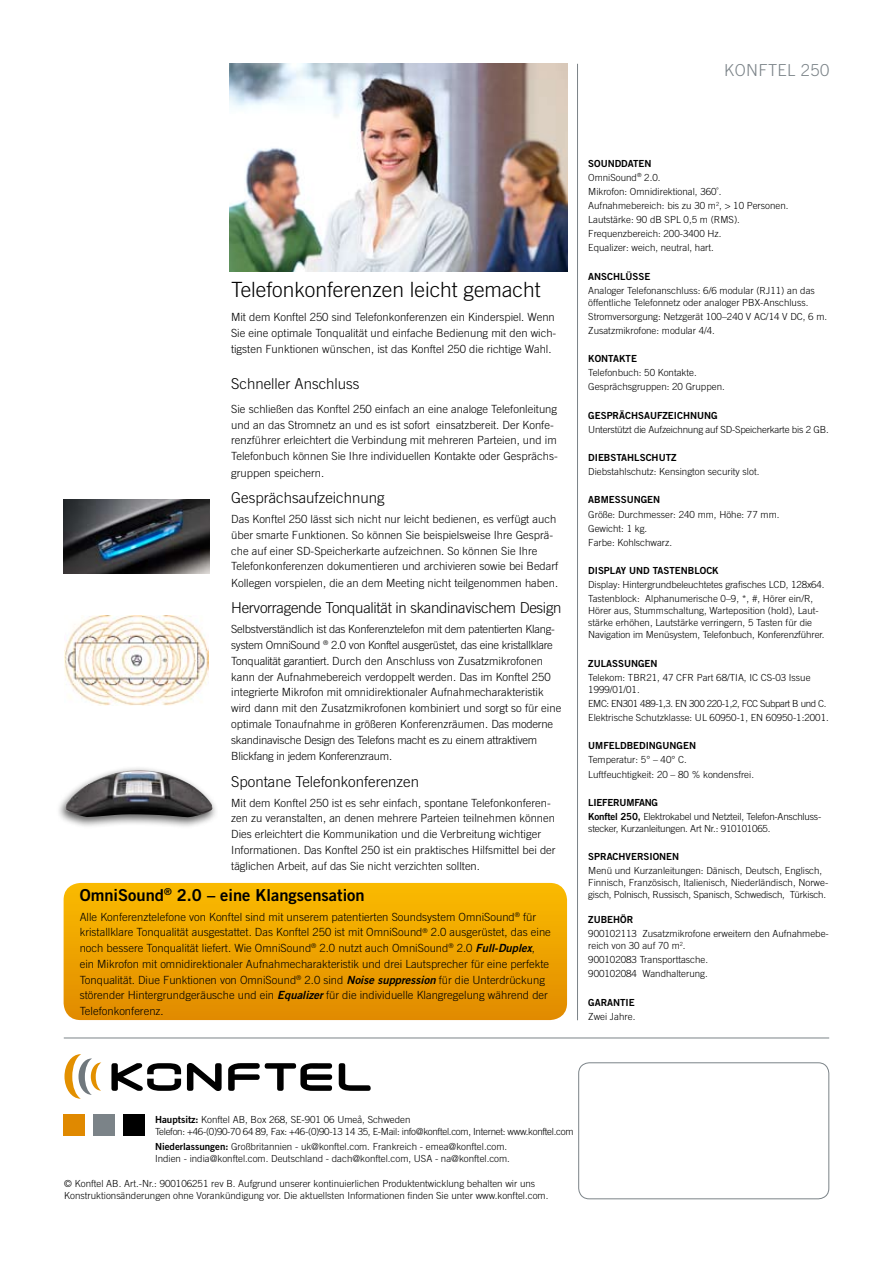
<style>
.page{position:relative;width:893px;height:1263px;background:#fff}
.page>*{position:absolute;margin:0;border:0;box-sizing:border-box;transform-origin:0 0}
.t1{font:300 21px "Trade Gothic LT Std";color:#000}
.t2{font:16.5px "Trade Gothic LT Std Bd 2";color:#000}
.t3{font:300 16.5px "Trade Gothic LT Std";letter-spacing:.025em;color:#7b8388}
.t4{font:300 15px "Trade Gothic LT Std";color:#000}
.t5{font:300 15px "Trade Gothic LT Std";letter-spacing:-.02em;color:#000}
.t6{font:300 11.25px/15.9px "Trade Gothic LT Std";color:#000}
.t7{font:300 9.75px/14.1px "Trade Gothic LT Std";color:#000}
.t8{font:9.75px "Trade Gothic LT Std Bd 2";color:#000}
.t9{font:300 9.75px/12px "Trade Gothic LT Std";letter-spacing:-.02em;color:#000}
.t10{font:300 9.75px/12px "Trade Gothic LT Std";letter-spacing:-.03em;color:#000}
.t11{font:9.75px "Trade Gothic LT Std Bd 2";letter-spacing:-.02em;color:#000}
.s1{font-family:"Trade Gothic LT Std Bd 2 Obl";font-weight:400}
.s2{font-family:"Trade Gothic LT Std Bd 2";font-weight:400}
</style>
<div class="page">
<div style="left:64px;top:1114px;width:21px;height:21px;background:#e08900"></div>
<div style="left:124px;top:1114px;width:21px;height:21px;background:#000"></div>
<div style="left:94px;top:1114px;width:21px;height:21px;background:#7b8388"></div>
<svg style="left:187px;top:1063px;width:35px;height:28px"></svg>
<svg style="left:339px;top:1063px;width:32px;height:28px"></svg>
<svg style="left:111px;top:1063px;width:70px;height:28px"></svg>
<svg style="left:228px;top:1063px;width:104px;height:28px"></svg>
<svg style="left:64px;top:1054px;width:37px;height:45px"></svg>
<hr style="left:64px;top:1037px;width:765px;height:1px;background:#7b8388">
<hr style="left:577px;top:64px;width:1px;height:956px;background:#7b8388">
<div style="left:55px;top:765px;width:163px;height:64px;background:#000;opacity:.67"></div>
<img style="left:96px;top:770px;width:44px;height:10px">
<svg style="left:64px;top:883px;width:503px;height:137px;background:#eda300"></svg>
<div style="left:578px;top:1062px;width:251px;height:137px;border:1px solid #7b8388;border-radius:11px"></div>
<img style="left:63px;top:499px;width:146px;height:74px">
<img style="left:64px;top:616px;width:144px;height:89px">
<img style="left:230px;top:64px;width:337px;height:207px">
<h2 class="t3" style="left:724px;top:60px;width:107px">Konftel 250</h2>
<h1 class="t1" style="left:231px;top:277px;width:311px">Telefonkonferenzen leicht gemacht</h1>
<p class="t6" style="left:231px;top:309px;width:327px">Mit dem Konftel 250 sind Telefonkonferenzen ein Kinderspiel. Wenn<br>Sie eine optimale Tonqualität und einfache Bedienung mit den wich&shy;tigsten Funktionen wünschen, ist das Konftel 250 die richtige Wahl.</p>
<h3 class="t4" style="left:231px;top:374px;width:130px">Schneller Anschluss</h3>
<p class="t6" style="left:231px;top:401px;width:328px">Sie schließen das Konftel 250 einfach an eine analoge Telefonleitung und an das Stromnetz an und es ist sofort einsatzbereit. Der Konfe&shy;renzführer erleichtert die Verbindung mit mehreren Parteien, und im Telefonbuch können Sie Ihre individuellen Kontakte oder Gesprächs&shy;gruppen speichern.</p>
<h3 class="t4" style="left:231px;top:489px;width:155px">Gesprächsaufzeichnung</h3>
<p class="t6" style="left:231px;top:511px;width:329px">Das Konftel 250 lässt sich nicht nur leicht bedienen, es verfügt auch über smarte Funktionen. So können Sie beispielsweise Ihre Gesprä&shy;che auf einer SD-Speicherkarte aufzeichnen. So können Sie Ihre Telefonkonferenzen dokumentieren und archivieren sowie bei Bedarf Kollegen vorspielen, die an dem Meeting nicht teilgenommen haben.</p>
<h3 class="t5" style="left:231px;top:599px;width:332px">Hervorragende Tonqualität in skandinavischem Design</h3>
<p class="t6" style="left:231px;top:621px;width:332px">Selbstverständlich ist das Konferenztelefon mit dem patentierten Klang&shy;system OmniSound <sup>®</sup> 2.0 von Konftel ausgerüstet, das eine kristallklare Tonqualität garantiert. Durch den Anschluss von Zusatzmikrofonen kann der Aufnahmebereich verdoppelt werden. Das im Konftel 250 integrierte Mikrofon mit omnidirektionaler Aufnahmecharakteristik wird dann mit den Zusatzmikrofonen kombiniert und sorgt so für eine optimale Tonaufnahme in größeren Konferenzräumen. Das moderne skandinavische Design des Telefons macht es zu einem attraktivem Blickfang in jedem Konferenzraum.</p>
<h3 class="t4" style="left:231px;top:772px;width:189px">Spontane Telefonkonferenzen</h3>
<p class="t6" style="left:231px;top:795px;width:326px">Mit dem Konftel 250 ist es sehr einfach, spontane Telefonkonferen&shy;zen zu veranstalten, an denen mehrere Parteien teilnehmen können Dies erleichtert die Kommunikation und die Verbreitung wichtiger Informationen. Das Konftel 250 ist ein praktisches Hilfsmittel bei der täglichen Arbeit, auf das Sie nicht verzichten sollten.</p>
<h2 class="t2" style="left:80px;top:884px;width:286px">OmniSound<sup>®</sup> 2.0 – eine Klangsensation</h2>
<p class="t6" style="left:80px;top:909px;width:473px">Alle Konferenztelefone von Konftel sind mit unserem patentierten Soundsystem OmniSound<sup>®</sup> für kristallklare Tonqualität ausgestattet. Das Konftel 250 ist mit OmniSound<sup>®</sup> 2.0 ausgerüstet, das eine noch bessere Tonqualität liefert. Wie OmniSound<sup>®</sup> 2.0 nutzt auch OmniSound<sup>®</sup> 2.0 <span class="s1">Full-Duplex</span>, ein Mikrofon mit omnidirektionaler Aufnahmecharakteristik und drei Lautsprecher für eine perfekte Tonqualität. Diue Funktionen von OmniSound<sup>®</sup> 2.0 sind <span class="s1">Noise suppression</span> für die Unterdrückung störender Hintergrundgeräusche und ein <span class="s1">Equalizer</span> für die individuelle Klangregelung während der Telefonkonferenz.</p>
<p class="t8" style="left:588px;top:157px;width:65px">SOUNDDATEN</p>
<p class="t7" style="left:588px;top:170px;width:202px">OmniSound<sup>®</sup> 2.0.<br>Mikrofon: Omnidirektional, 360˚.<br>Aufnahmebereich: bis zu 30 m<sup>2</sup>, &gt; 10 Personen.<br>Lautstärke: 90 dB SPL 0,5 m (RMS).<br>Frequenzbereich: 200-3400 Hz.<br>Equalizer: weich, neutral, hart.</p>
<p class="t8" style="left:588px;top:270px;width:64px">ANSCHLÜSSE</p>
<p class="t7" style="left:588px;top:284px;width:228px;line-height:12px">Analoger Telefonanschluss: 6/6 modular (RJ11) an das öffentliche Telefonnetz oder analoger PBX-Anschluss.</p>
<p class="t7" style="left:588px;top:309px;width:240px">Stromversorgung: N etzgerät 100–240 V AC/14 V DC, 6 m.<br>Zusatzmikrofone: modular 4/4.</p>
<p class="t8" style="left:588px;top:353px;width:50px">KONTAKTE</p>
<p class="t7" style="left:588px;top:366px;width:138px">Telefonbuch: 50 Kontakte.<br>Gesprächsgruppen: 20 Gruppen.</p>
<p class="t8" style="left:588px;top:409px;width:131px">GESPRÄCHSAUFZEICHNUNG</p>
<p class="t9" style="left:588px;top:423px;width:242px">Unterstützt die Aufzeichnung auf SD-Speicherkarte bis 2 GB.</p>
<p class="t8" style="left:588px;top:452px;width:90px">DIEBSTAHLSCHUTZ</p>
<p class="t7" style="left:588px;top:465px;width:173px">Diebstahlschutz: Kensington security slot.</p>
<p class="t8" style="left:588px;top:494px;width:74px">ABMESSUNGEN</p>
<p class="t7" style="left:588px;top:507px;width:193px">Größe: Durchmesser: 240 mm, Höhe: 77 mm.<br>Gewicht: 1 kg.<br>Farbe: Kohlschwarz.</p>
<p class="t8" style="left:588px;top:565px;width:132px">DISPLAY UND TASTENBLOCK</p>
<p class="t7" style="left:588px;top:578px;width:238px">Display: Hintergrundbeleuchtetes grafisches LCD, 128x64.<br>Tastenblock: Alphanumerische 0–9, *, #, Hörer ein/R,</p>
<p class="t7" style="left:588px;top:605px;width:238px;line-height:12px">Hörer aus, Stummschaltung, Warteposition (hold), Laut&shy;stärke erhöhen, Lautstärke verringern, 5 Tasten für die<br>Navigation im Menüsystem, Telefonbuch, Konferenzführer.</p>
<p class="t8" style="left:588px;top:657px;width:71px">ZULASSUNGEN</p>
<p class="t7" style="left:588px;top:671px;width:224px;line-height:12px">Telekom: TBR21, 47 CFR Part 68/TIA, IC CS-03 Issue<br>1999/01/01.</p>
<p class="t7" style="left:588px;top:696px;width:242px">EMC: EN301 489-1,3. EN 300 220-1,2, FCC Subpart B und C.<br>Elektrische Schutzklasse: UL 60950-1, EN 60950-1:2001.</p>
<p class="t8" style="left:588px;top:740px;width:109px">UMFELDBEDINGUNGEN</p>
<p class="t7" style="left:588px;top:753px;width:167px">Temperatur: 5° – 40° C.<br>Luftfeuchtigkeit: 20 – 80 % kondensfrei.</p>
<p class="t11" style="left:588px;top:796px;width:71px">LIEFERUMFANG</p>
<p class="t9" style="left:588px;top:810px;width:235px"><span class="s2">Konftel 250,</span> Elektrokabel und Netzteil, Telefon-Anschluss&shy;stecker, Kurzanleitungen. Art N r.: 910101065.</p>
<p class="t8" style="left:588px;top:851px;width:92px">SPRACHVERSIONEN</p>
<p class="t7" style="left:588px;top:865px;width:241px;line-height:12px">Menü und Kurzanleitungen: Dänisch, Deutsch, Englisch,<br>Finnisch, Französisch, Italienisch, N iederländisch, Norwe&shy;gisch, Polnisch, Russisch, Spanisch, Schwedisch, Türkisch.</p>
<p class="t8" style="left:588px;top:913px;width:46px">ZUBEHÖR</p>
<p class="t7" style="left:588px;top:928px;width:242px;line-height:12px">900102113 Zusatzmikrofone erweitern den Aufnahmebe&shy;reich von 30 auf 70 m<sup>2</sup>.</p>
<p class="t7" style="left:588px;top:953px;width:121px">900102083 Transporttasche.<br>900102084 Wandhalterung.</p>
<p class="t8" style="left:588px;top:996px;width:48px">GARANTIE</p>
<p class="t7" style="left:588px;top:1009px;width:49px">Zwei Jahre.</p>
<p class="t10" style="left:155px;top:1113px;width:420px"><span class="s2">Hauptsitz:</span> Konftel AB, Box 268, SE-901 06 Umeå, Schweden<br>Telefon: +46-(0)90-70 64 89, Fax: +46-(0)90-13 14 35, E-Mail: info@konftel.com, Internet: www.konftel.com</p>
<p class="t7" style="left:155px;top:1141px;width:356px;line-height:11.2px"><span class="s2">Niederlassungen:</span> Großbritannien - uk@konftel.com. Frankreich - emea@konftel.com.<br>Indien - india@konftel.com. Deutschland - dach@konftel.com, USA - na@konftel.com.</p>
<p class="t7" style="left:64px;top:1177px;width:486px;line-height:11.7px">© Konftel AB. Art.-N r.: 900106251 rev B. Aufgrund unserer kontinuierlichen Produktentwicklung behalten wir uns<br>Konstruktionsänderungen ohne Vorankündigung vor. Die aktuellsten Informationen finden Sie unter www.konftel.com.</p>
</div>
